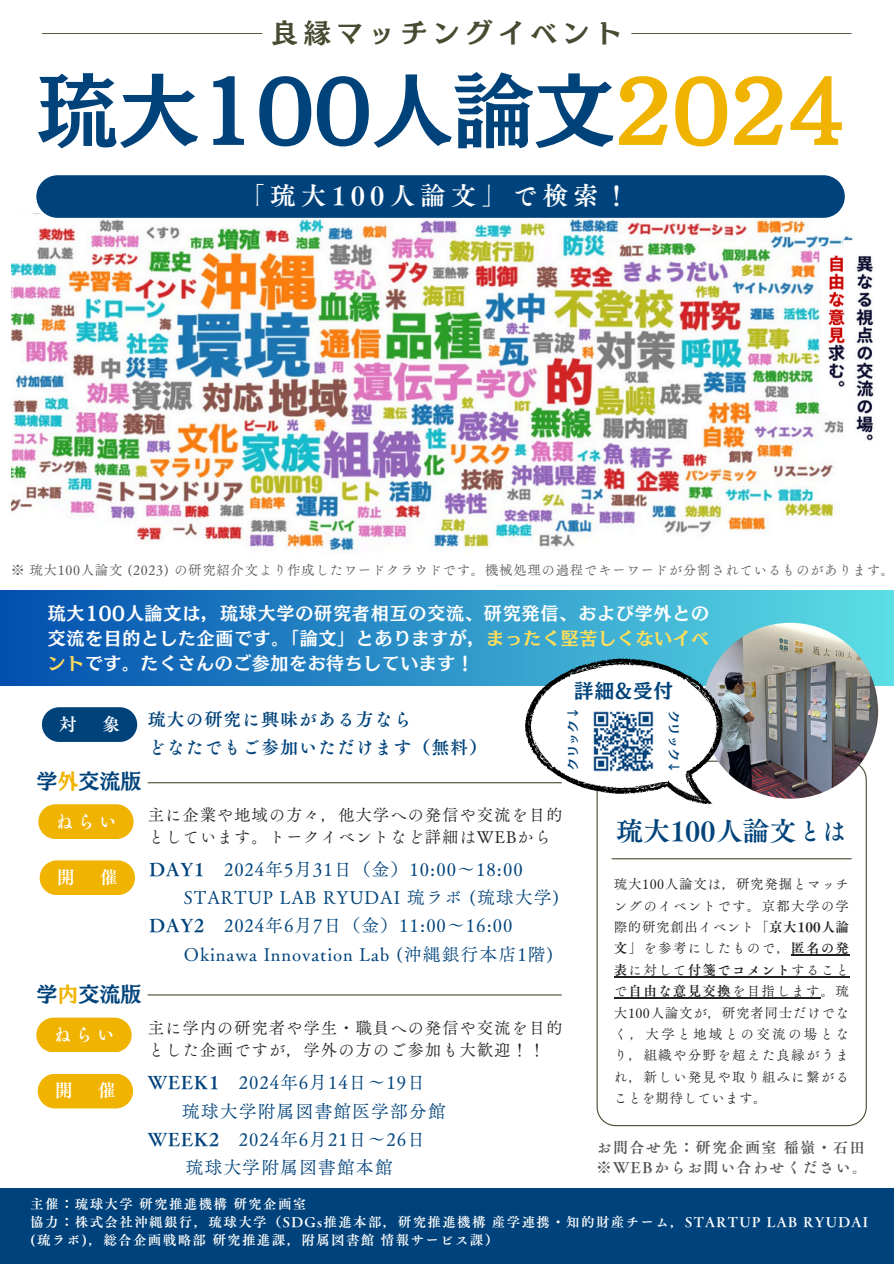
<style>
.page{position:relative;width:894px;height:1264px;background:#fff}
.page>*{position:absolute;margin:0;border:0;box-sizing:border-box;transform-origin:0 0}
.t1{font:81px "Canva Mode Min A Std B";color:#00437b}
.t2{font:27px "Canva Mode Min A Std B";letter-spacing:.2em;color:#484b31}
.t3{font:27px "Canva Tsuku A Old Min Pr 6 N B";color:#00437b}
.t4{font:25.5px "Canva Tsuku A Old Min Pr 6 N B";letter-spacing:.2em;color:#fff}
.t5{font:24px "Canva Tsuku A Old Min Pr 6 N B";color:#00437b}
.t6{font:21px "Canva Mode Min A Std B";color:#00437b}
.t7{font:19.5px "Canva Mode Min A Std B";color:#00437b}
.t8{font:18px "Canva Tsuku A Old Min Pr 6 N R";letter-spacing:.05em;color:#00437b}
.t9{font:18px/24.8px "Canva Mode Min A Std B";letter-spacing:.035em;color:#fff;text-align:justify}
.t10{font:18px "Canva Tsuku A Old Min Pr 6 N R";letter-spacing:.05em;color:#00437c}
.t11{font:18px/28.2px "Canva Tsuku A Old Min Pr 6 N B";letter-spacing:.05em;color:#00437b}
.t12{font:18px "Canva Tsuku A Old Min Pr 6 N B";letter-spacing:.2em;color:#fff}
.t13{font:16.5px/22.5px "Canva Tsuku A Old Min Pr 6 N R";letter-spacing:.05em;color:#222}
.t14{font:15px/20.2px "Canva Tsuku A Old Min Pr 6 N B";letter-spacing:.1em;color:#545454}
.t15{font:13.5px/21.5px "Canva Tsuku A Old Min Pr 6 N R";letter-spacing:.095em;color:#222;text-align:justify}
.t16{font:13.5px/18px "Canva Tsuku A Old Min Pr 6 N B";letter-spacing:.1em;color:#fff}
.t17{font:13.5px "Canva Tsuku A Old Min Pr 6 N R";letter-spacing:.05em;color:#545454}
.t18{font:12px "Canva Mode Min A Std B";letter-spacing:.05em;color:#00437b}
.s1{color:#f0b300}
.s2{color:#fcfbfa}
.s3{color:#ffde59}
.s4{font-family:"Canva Tsuku A Old Min Pr 6 N B"}
</style>
<div class="page">
<img style="left:11px;top:218px;width:863px;height:333px">
<svg style="left:596px;top:760px;width:270px;height:366px"></svg>
<div style="left:36px;top:175px;width:808px;height:43px;background:#00437c"></div>
<div style="left:0;top:1187px;width:893px;height:76px;background:#00437c"></div>
<hr style="left:611px;top:858px;width:240px;height:1px;background:#484b31">
<div style="left:0;top:591px;width:893px;height:95px;background:linear-gradient(to right,#034eaf,#5cdee5)"></div>
<img style="left:702px;top:622px;width:175px;height:176px;border-radius:50%">
<svg style="left:38px;top:804px;width:95px;height:35px;background:#f1b915"></svg>
<svg style="left:42px;top:33px;width:809px;height:1px"></svg>
<hr style="left:148px;top:782px;width:413px;height:1px;background:#484b31">
<svg style="left:524px;top:658px;width:198px;height:146px"></svg>
<svg style="left:40px;top:860px;width:95px;height:35px;background:#f1b915"></svg>
<svg style="left:36px;top:1017px;width:96px;height:35px;background:#f1ba19"></svg>
<svg style="left:38px;top:1074px;width:95px;height:34px;background:#f1b812"></svg>
<svg style="left:42px;top:707px;width:95px;height:35px;background:#155285"></svg>
<hr style="left:148px;top:994px;width:413px;height:1px;background:#484b31">
<img style="left:587px;top:705px;width:72px;height:72px">
<hr style="left:791px;top:954px;width:58px;height:1px;background:#222">
<svg style="left:613px;top:975px;width:15px;height:2px"></svg>
<hr style="left:628px;top:975px;width:59px;height:2px;background:#222">
<hr style="left:687px;top:975px;width:104px;height:2px;background:#222">
<hr style="left:791px;top:975px;width:58px;height:2px;background:#222">
<svg style="left:613px;top:997px;width:15px;height:1px"></svg>
<hr style="left:628px;top:997px;width:103px;height:1px;background:#222">
<hr style="left:731px;top:997px;width:89px;height:1px;background:#222">
<h2 class="t2" style="left:271px;top:19px;width:352px">良縁マッチングイベント</h2>
<p class="t1" style="left:37px;top:70px;width:809px">琉大100人論文<span class="s1">2024</span></p>
<h6 class="t4" style="left:239px;top:183px;width:391px">「琉大100人論文」で検索！</h6>
<h6 class="t17" style="left:11px;top:563px;width:884px">※ 琉大100人論文 (2023) の研究紹介文より作成したワードクラウドです。機械処理の過程でキーワードが分割されているものがあります。</h6>
<p class="t9" style="left:48px;top:601px;width:662px"><span class="s2">琉</span>大100人論文は，琉球大学の研究者相互の交流、研究発信、および学外との交流を目的とした企画です。「論文」とありますが，<span class="s3">まったく堅苦しくないイベント</span>です。たくさんのご参加をお待ちしています！</p>
<h6 class="t7" style="left:574px;top:680px;width:100px">詳細&amp;受付</h6>
<h6 class="t11" style="left:148px;top:704px;width:341px">琉大の研究に興味がある方なら<br>どなたでもご参加いただけます（無料）</h6>
<p class="t18" style="left:567px;top:769px;width:64px;rotate:-90deg">クリック↓</p>
<p class="t18" style="left:679px;top:710px;width:64px;rotate:90deg">クリック↓</p>
<h4 class="t12" style="left:59px;top:715px;width:19px">対</h4>
<h4 class="t12" style="left:102px;top:715px;width:19px">象</h4>
<h3 class="t6" style="left:36px;top:770px;width:106px">学<span class="s1">外</span>交流版</h3>
<h2 class="t12" style="left:55px;top:812px;width:63px">ねらい</h2>
<p class="t12" style="left:57px;top:868px;width:19px">開</p>
<p class="t12" style="left:100px;top:868px;width:19px">催</p>
<p class="t13" style="left:148px;top:803px;width:416px">主に企業や地域の方々，他大学への発信や交流を目的としています。トークイベントなど詳細はWEBから</p>
<h5 class="t8" style="left:150px;top:860px;width:374px"><span class="s4">DAY1</span> 2024年5月 31日（金）10:00〜18:00</h5>
<p class="t8" style="left:184px;top:888px;width:377px">STARTUP LAB RYUDAI 琉ラボ (琉球大学)</p>
<p class="t8" style="left:150px;top:916px;width:364px"><span class="s4">DAY2</span> 2024年6月 7日（金）11:00〜16:00</p>
<p class="t8" style="left:184px;top:944px;width:371px">Okinawa Innovation Lab (沖縄銀行本店1階)</p>
<p class="t6" style="left:36px;top:983px;width:106px">学<span class="s1">内</span>交流版</p>
<h6 class="t12" style="left:53px;top:1025px;width:63px">ねらい</h6>
<p class="t12" style="left:55px;top:1081px;width:19px">開</p>
<p class="t12" style="left:98px;top:1081px;width:19px">催</p>
<h5 class="t13" style="left:148px;top:1016px;width:416px">主に学内の研究者や学生・職員への発信や交流を目的とした企画ですが，学外の方のご参加も大歓迎！！</h5>
<p class="t10" style="left:148px;top:1073px;width:271px"><span class="s4">WEEK1</span> 2024年6月 14日〜19日</p>
<p class="t10" style="left:182px;top:1101px;width:265px">琉球大学附属図書館医学部分館</p>
<p class="t10" style="left:148px;top:1129px;width:271px"><span class="s4">WEEK2</span> 2024年6月 21日〜26日</p>
<p class="t10" style="left:185px;top:1157px;width:209px">琉球大学附属図書館本館</p>
<h4 class="t3" style="left:616px;top:817px;width:181px">琉大100人論文</h4>
<h6 class="t5" style="left:797px;top:818px;width:49px">とは</h6>
<p class="t15" style="left:613px;top:873px;width:237px">琉大100人論文は，研究発掘とマッチングのイベントです。京都大学の学際的研究創出イベント「<span class="s4">京大100人論文</span>」を参考にしたもので，<span class="s4">匿名の発表</span>に対して<span class="s4">付箋でコメント</span>することで<span class="s4">自由な意見交換</span>を目指します。琉大100人論文が，研究者同士だけでなく，大学と地域との交流の場となり，組織や分野を超えた良縁がうまれ，新しい発見や取り組みに繋がることを期待しています。</p>
<h4 class="t14" style="left:596px;top:1137px;width:272px">お問合せ先：研究企画室稲嶺・石田※WEBからお問い合わせください。</h4>
<h6 class="t16" style="left:30px;top:1194px;width:277px">主催：琉球大学研究推進機構研究企画室</h6>
<h2 class="t16" style="left:30px;top:1212px;width:839px">協力：株式会社沖縄銀行，琉球大学（SDGs推進本部，研究推進機構産学連携・知的財産チーム，STARTUP LAB RYUDAI (琉ラボ)，総合企画戦略部研究推進課，附属図書館情報サービス課）</h2>
</div>
